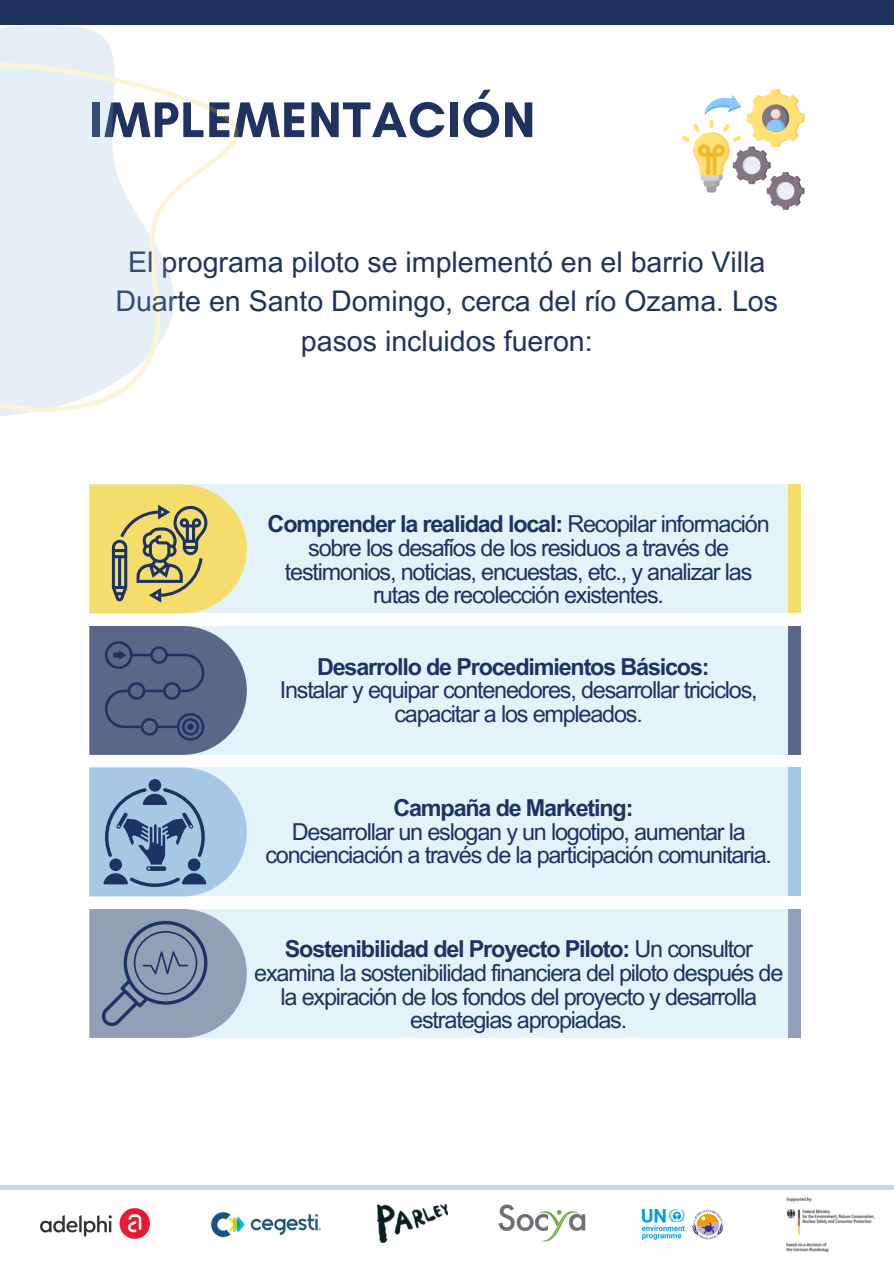
<style>
.page{position:relative;width:894px;height:1264px;background:#fff}
.page>*{position:absolute;margin:0;border:0;box-sizing:border-box;transform-origin:0 0}
.t1{font:700 51px "Glacial Indifference";letter-spacing:.02em;color:#1f3260}
.t2{font:28.5px/39.3px "Arial MT Pro";color:#1f3260;text-align:center}
.t3{font:23.4px/23.7px "Arial MT Pro";letter-spacing:-.05em;color:#1d3363;text-align:center}
.t4{font:700 23.4px "Arial MT Pro";letter-spacing:-.05em;color:#1d3363}
.s1{font-weight:700}
</style>
<div class="page">
<img style="left:377px;top:1204px;width:70px;height:38px">
<img style="left:211px;top:1212px;width:110px;height:26px">
<img style="left:499px;top:1204px;width:86px;height:37px">
<img style="left:40px;top:1208px;width:110px;height:31px">
<img style="left:641px;top:1209px;width:83px;height:31px">
<img style="left:777px;top:1189px;width:106px;height:64px">
<hr style="left:0;top:1185px;width:893px;height:4px;background:#c3daed">
<div style="left:0;top:0;width:893px;height:25px;background:#1f3260"></div>
<svg style="left:682px;top:89px;width:122px;height:121px"></svg>
<div style="left:89px;top:484px;width:711px;height:129px;background:#e4f2f9"></div>
<div style="left:787px;top:484px;width:13px;height:129px;background:#f4dd6a"></div>
<div style="left:89px;top:626px;width:711px;height:129px;background:#e4f2f9"></div>
<div style="left:787px;top:626px;width:13px;height:129px;background:#596789"></div>
<div style="left:89px;top:767px;width:711px;height:129px;background:#e4f2f9"></div>
<div style="left:787px;top:767px;width:13px;height:129px;background:#a6c8e5"></div>
<div style="left:89px;top:909px;width:711px;height:128px;background:#e4f2f9"></div>
<div style="left:787px;top:909px;width:13px;height:128px;background:#939fb6"></div>
<svg style="left:89px;top:484px;width:158px;height:129px;background:#d6c876"></svg>
<svg style="left:89px;top:767px;width:158px;height:129px;background:#96b4d2"></svg>
<svg style="left:89px;top:626px;width:158px;height:129px;background:#616f90"></svg>
<svg style="left:89px;top:909px;width:158px;height:128px;background:#909db4"></svg>
<svg style="left:0;top:26px;width:114px;height:390px;fill:#e6eff7"></svg>
<svg style="left:0;top:61px;width:239px;height:351px;fill:#e6eff7"></svg>
<p class="t1" style="left:89px;top:89px;width:447px">IMPLEMENTACIÓN</p>
<p class="t2" style="left:115px;top:246px;width:663px">El programa piloto se implementó en el barrio Villa<br>Duarte en Santo Domingo, cerca del río Ozama. Los pasos incluidos fueron:</p>
<p class="t3" style="left:267px;top:515px;width:503px"><span class="s1">Comprender la realidad local:</span> Recopilar información sobre los desafíos de los residuos a través de testimonios, noticias, encuestas, etc., y analizar las rutas de recolección existentes.</p>
<p class="t4" style="left:317px;top:657px;width:394px">Desarrollo de Procedimientos Básicos:</p>
<h1 class="t3" style="left:279px;top:681px;width:479px">Instalar y equipar contenedores, desarrollar triciclos, capacitar a los empleados.</h1>
<h2 class="t4" style="left:393px;top:799px;width:241px">Campaña de Marketing:</h2>
<p class="t3" style="left:265px;top:822px;width:508px">Desarrollar un eslogan y un logotipo, aumentar la concienciación a través de la participación comunitaria.</p>
<p class="t3" style="left:254px;top:940px;width:530px"><span class="s1">Sostenibilidad del Proyecto Piloto:</span> Un consultor examina la sostenibilidad financiera del piloto después de la expiración de los fondos del proyecto y desarrolla estrategias apropiadas.</p>
</div>
